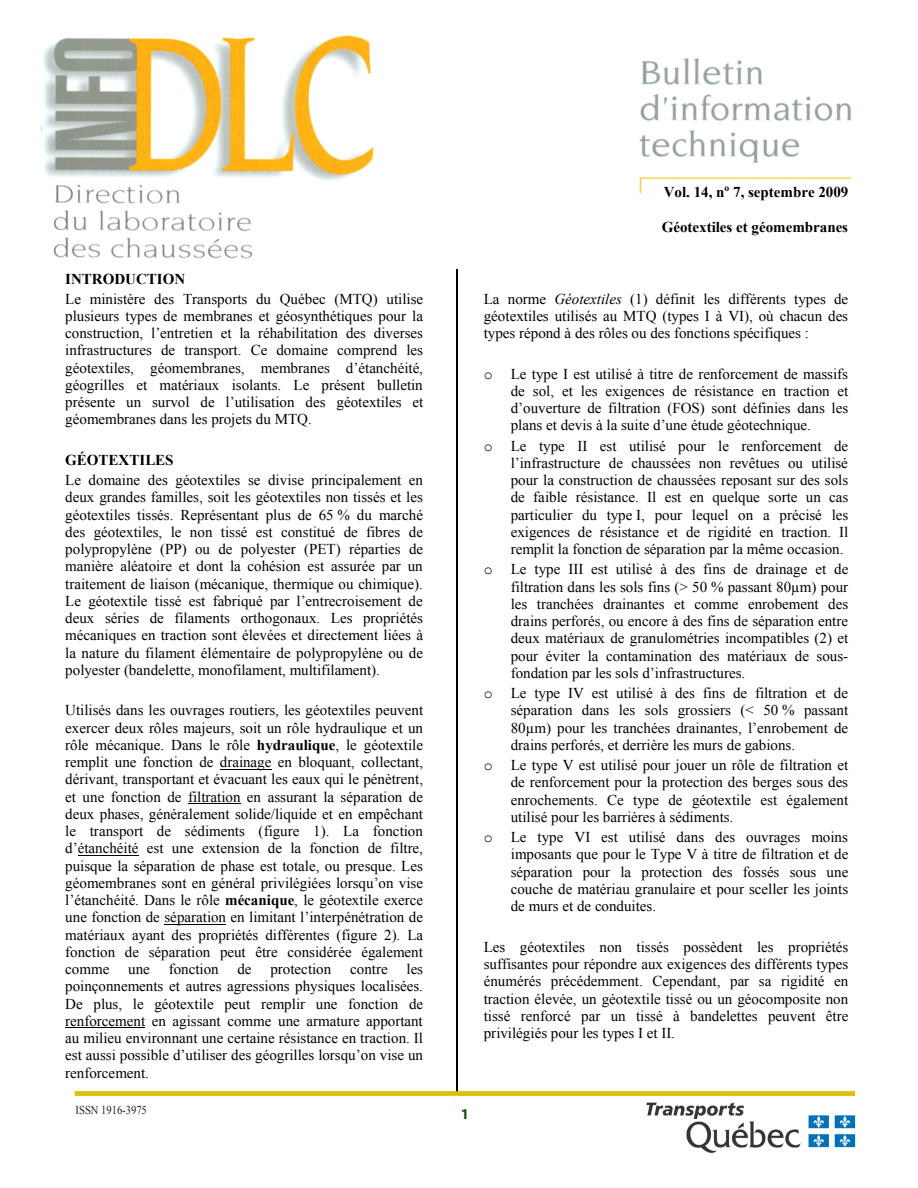
<style>
.page{position:relative;width:918px;height:1188px;background:#fff}
.page>*{position:absolute;margin:0;border:0;box-sizing:border-box;transform-origin:0 0}
.t1{font:15px/17.2px "Times New Roman";color:#000;text-align:justify}
.t2{font:700 15px "Times New Roman";color:#000}
.t3{font:700 15px "Myriad Pro";color:#174913}
.t4{font:12px "Times New Roman";color:#231f20;scale:.88 1}
.s1{font-weight:700}
.s2{font-style:italic}
.s3{font-family:"Courier New"}
</style>
<div class="page">
<img style="left:41px;top:35px;width:333px;height:224px">
<img style="left:646px;top:1102px;width:210px;height:52px">
<img style="left:639px;top:58px;width:213px;height:136px">
<hr style="left:220px;top:769px;width:51px;height:1px;background:#000">
<hr style="left:188px;top:803px;width:52px;height:1px;background:#000">
<hr style="left:78px;top:855px;width:61px;height:1px;background:#000">
<hr style="left:164px;top:924px;width:62px;height:1px;background:#000">
<hr style="left:65px;top:1028px;width:80px;height:1px;background:#000">
<hr style="left:456px;top:270px;width:1px;height:834px;background:#000">
<div style="left:452px;top:1092px;width:6px;height:19px;background:#fdffff"></div>
<div style="left:75px;top:1091px;width:780px;height:5px;background:#dfc008"></div>
<p class="t1" style="left:65px;top:268px;width:359px;line-height:20.1px"><span class="s1">INTRODUCTION<br></span>Le ministère des Transports du Québec (MTQ) utilise</p>
<p class="t1" style="left:65px;top:307px;width:359px">plusieurs types de membranes et géosynthétiques pour la construction, l’entretien et la réhabilitation des diverses infrastructures de transport. Ce domaine comprend les géotextiles, géomembranes, membranes d’étanchéité, géogrilles et matériaux isolants. Le présent bulletin présente un survol de l’utilisation des géotextiles et géomembranes dans les projets du MTQ.</p>
<p class="t1" style="left:65px;top:450px;width:359px;line-height:20.1px"><span class="s1">GÉOTEXTILES<br></span>Le domaine des géotextiles se divise principalement en</p>
<p class="t1" style="left:65px;top:489px;width:359px">deux grandes familles, soit les géotextiles non tissés et les géotextiles tissés. Représentant plus de 65 % du marché des géotextiles, le non tissé est constitué de fibres de polypropylène (PP) ou de polyester (PET) réparties de manière aléatoire et dont la cohésion est assurée par un traitement de liaison (mécanique, thermique ou chimique).<br>Le géotextile tissé est fabriqué par l’entrecroisement de deux séries de filaments orthogonaux. Les propriétés mécaniques en traction sont élevées et directement liées à la nature du filament élémentaire de polypropylène ou de polyester (bandelette, monofilament, multifilament).</p>
<p class="t1" style="left:65px;top:702px;width:360px">Utilisés dans les ouvrages routiers, les géotextiles peuvent exercer deux rôles majeurs, soit un rôle hydraulique et un rôle mécanique. Dans le rôle <span class="s1">hydraulique</span>, le géotextile remplit une fonction de drainage en bloquant, collectant, dérivant, transportant et évacuant les eaux qui le pénètrent, et une fonction de filtration en assurant la séparation de deux phases, généralement solide/liquide et en empêchant le transport de sédiments (figure 1). La fonction d’étanchéité est une extension de la fonction de filtre, puisque la séparation de phase est totale, ou presque. Les géomembranes sont en général privilégiées lorsqu’on vise l’étanchéité. Dans le rôle <span class="s1">mécanique</span>, le géotextile exerce une fonction de séparation en limitant l’interpénétration de matériaux ayant des propriétés différentes (figure 2). La fonction de séparation peut être considérée également comme une fonction de</p>
<p class="t1" style="left:65px;top:960px;width:360px;text-indent:341px">les poinçonnements et autres agressions physiques localisées.<br>De plus, le géotextile peut remplir une fonction de renforcement en agissant comme une armature apportant au milieu environnant une certaine résistance en traction. Il est aussi possible d’utiliser des géogrilles lorsqu’on vise un renforcement.</p>
<p class="t1" style="left:270px;top:960px;width:62px">protection</p>
<p class="t1" style="left:350px;top:960px;width:39px">contre</p>
<p class="t4" style="left:76px;top:1102px;width:83px">ISSN 1916-3975</p>
<p class="t2" style="left:664px;top:182px;width:186px">Vol. 14, n<sup>o</sup> 7, septembre 2009</p>
<p class="t2" style="left:662px;top:216px;width:188px">Géotextiles et géomembranes</p>
<p class="t1" style="left:484px;top:290px;width:366px">La norme <span class="s2">Géotextiles</span> (1) définit les différents types de géotextiles utilisés au MTQ (types I à VI), où chacun des types répond à des rôles ou des fonctions spécifiques :</p>
<p class="t1" style="left:511px;top:365px;width:339px;text-indent:-27px"><span class="s3">o</span> Le type I est utilisé à titre de renforcement de massifs de sol, et les exigences de résistance en traction et d’ouverture de filtration (FOS) sont définies dans les plans et devis à la suite d’une étude géotechnique.</p>
<p class="t1" style="left:511px;top:437px;width:339px;text-indent:-27px"><span class="s3">o</span> Le type II est utilisé pour le renforcement de l’infrastructure de chaussées non revêtues ou utilisé pour la construction de chaussées reposant sur des sols de faible résistance. Il est en quelque sorte un cas particulier du type I, pour lequel on a précisé les exigences de résistance et de rigidité en traction. Il remplit la fonction de séparation par la même occasion.</p>
<p class="t1" style="left:511px;top:561px;width:339px;text-indent:-27px"><span class="s3">o</span> Le type III est utilisé à des fins de drainage et de filtration dans les sols fins (&gt; 50 % passant 80µm) pour les tranchées drainantes et comme enrobement des drains perforés, ou encore à des fins de séparation entre deux matériaux de granulométries incompatibles (2) et pour éviter la contamination des matériaux de sous&shy;fondation par les sols d’infrastructures.</p>
<p class="t1" style="left:511px;top:684px;width:339px;text-indent:-27px"><span class="s3">o</span> Le type IV est utilisé à des fins de filtration et de séparation dans les sols grossiers (&lt; 50 % passant 80µm) pour les tranchées drainantes, l’enrobement de drains perforés, et derrière les murs de gabions.</p>
<p class="t1" style="left:511px;top:756px;width:339px;text-indent:-27px"><span class="s3">o</span> Le type V est utilisé pour jouer un rôle de filtration et de renforcement pour la protection des berges sous des enrochements. Ce type de géotextile est également utilisé pour les barrières à sédiments.</p>
<p class="t1" style="left:511px;top:828px;width:339px;text-indent:-27px"><span class="s3">o</span> Le type VI est utilisé dans des ouvrages moins imposants que pour le Type V à titre de filtration et de séparation pour la protection des fossés sous une couche de matériau granulaire et pour sceller les joints de murs et de conduites.</p>
<p class="t1" style="left:484px;top:938px;width:366px">Les géotextiles non tissés possèdent les propriétés suffisantes pour répondre aux exigences des différents types énumérés précédemment. Cependant, par sa rigidité en traction élevée, un géotextile tissé ou un géocomposite non tissé renforcé par un tissé à bandelettes peuvent être privilégiés pour les types I et II.</p>
<p class="t3" style="left:461px;top:1104px;width:10px">1</p>
</div>
